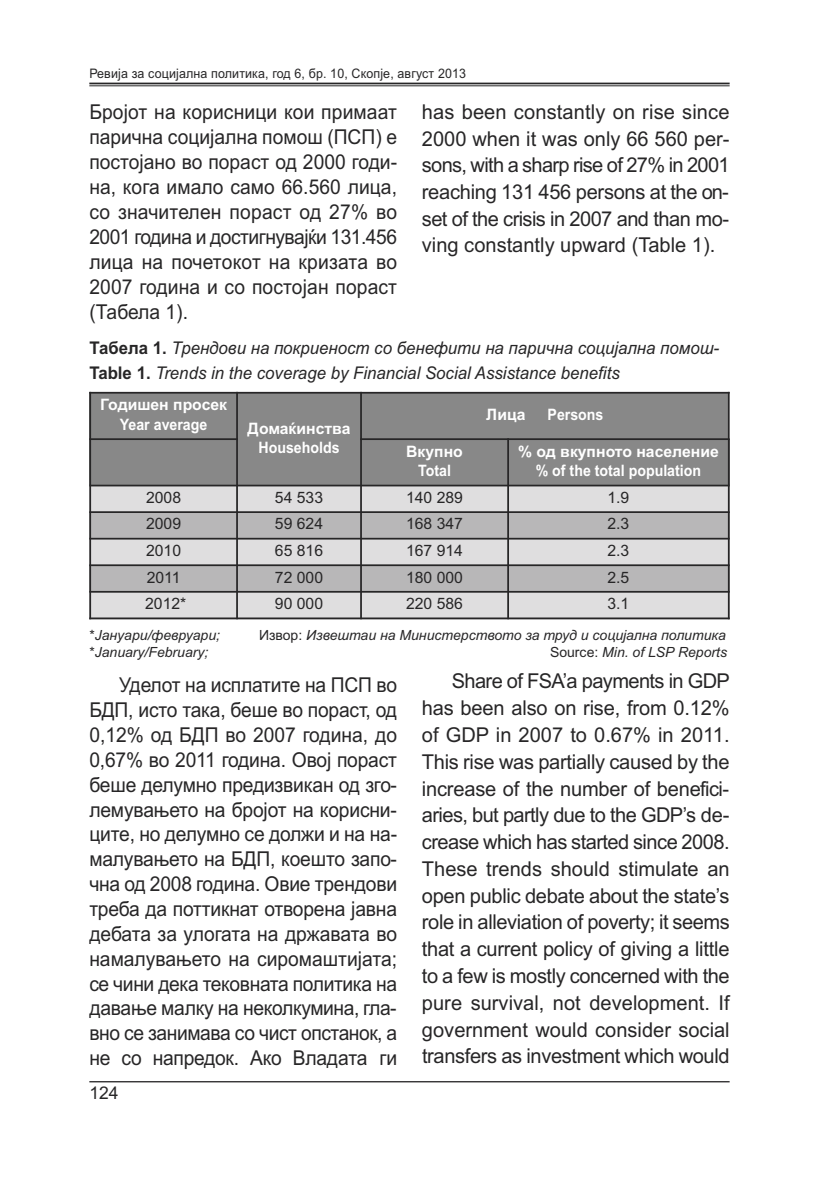
<style>
.page{position:relative;width:819px;height:1181px;background:#fff}
.page>*{position:absolute;margin:0;border:0;box-sizing:border-box;transform-origin:0 0}
.t1{font:20.47px/24.8px "Arial";letter-spacing:-.015em;color:#272627;text-align:justify;scale:.94 1}
.t2{font:20.47px/26.8px "Arial";letter-spacing:-.015em;color:#272627;text-align:justify}
.t3{font:italic 17.5px/24.5px "Arial";color:#272627;scale:.96 1}
.t4{font:17.5px "Arial";color:#272627}
.t5{font:700 15.75px/19.2px "Arial";color:#fff;text-align:center}
.t6{font:15.75px "Arial";color:#272627}
.t7{font:700 15.75px "Arial";color:#fff;scale:.9 1}
.t8{font:italic 14px "Arial";color:#272627}
.t9{font:13.12px "Arial";letter-spacing:.01em;color:#272627;scale:.95 1}
.s1{font-weight:700;font-style:normal}
.s2{font-style:normal}
</style>
<div class="page">
<hr style="left:89px;top:83px;width:640px;height:1px;background:#272627">
<hr style="left:89px;top:85px;width:640px;height:1px;background:#272627">
<hr style="left:89px;top:1081px;width:640px;height:1px;background:#272627">
<div style="left:89px;top:392px;width:148px;height:47px;background:#888"></div>
<div style="left:237px;top:392px;width:124px;height:93px;background:#888"></div>
<div style="left:361px;top:392px;width:367px;height:47px;background:#888"></div>
<div style="left:89px;top:439px;width:148px;height:46px;background:#888"></div>
<div style="left:361px;top:439px;width:147px;height:46px;background:#888"></div>
<div style="left:508px;top:439px;width:221px;height:46px;background:#888"></div>
<div style="left:89px;top:485px;width:148px;height:27px;background:#dfdedf"></div>
<div style="left:237px;top:485px;width:124px;height:27px;background:#dfdedf"></div>
<div style="left:361px;top:485px;width:147px;height:27px;background:#dfdedf"></div>
<div style="left:508px;top:485px;width:221px;height:27px;background:#dfdedf"></div>
<div style="left:89px;top:512px;width:148px;height:27px;background:#b8b7b8"></div>
<div style="left:237px;top:512px;width:124px;height:27px;background:#b8b7b8"></div>
<div style="left:361px;top:512px;width:147px;height:27px;background:#b8b7b8"></div>
<div style="left:508px;top:512px;width:221px;height:27px;background:#b8b7b8"></div>
<div style="left:89px;top:539px;width:148px;height:26px;background:#dfdedf"></div>
<div style="left:237px;top:539px;width:124px;height:26px;background:#dfdedf"></div>
<div style="left:361px;top:539px;width:147px;height:26px;background:#dfdedf"></div>
<div style="left:508px;top:539px;width:221px;height:26px;background:#dfdedf"></div>
<div style="left:89px;top:565px;width:148px;height:27px;background:#b8b7b8"></div>
<div style="left:237px;top:565px;width:124px;height:27px;background:#b8b7b8"></div>
<div style="left:361px;top:565px;width:147px;height:27px;background:#b8b7b8"></div>
<div style="left:508px;top:565px;width:221px;height:27px;background:#b8b7b8"></div>
<div style="left:89px;top:592px;width:148px;height:27px;background:#dfdedf"></div>
<div style="left:237px;top:592px;width:124px;height:27px;background:#dfdedf"></div>
<div style="left:361px;top:592px;width:147px;height:27px;background:#dfdedf"></div>
<div style="left:508px;top:592px;width:221px;height:27px;background:#dfdedf"></div>
<hr style="left:89px;top:392px;width:2px;height:227px;background:#272627">
<hr style="left:236px;top:392px;width:2px;height:227px;background:#272627">
<hr style="left:360px;top:392px;width:2px;height:227px;background:#272627">
<hr style="left:507px;top:438px;width:2px;height:181px;background:#272627">
<hr style="left:727px;top:392px;width:2px;height:227px;background:#272627">
<hr style="left:89px;top:392px;width:640px;height:1px;background:#272627">
<hr style="left:89px;top:438px;width:149px;height:2px;background:#272627">
<hr style="left:360px;top:438px;width:369px;height:2px;background:#272627">
<hr style="left:89px;top:485px;width:640px;height:1px;background:#272627">
<hr style="left:89px;top:511px;width:640px;height:2px;background:#272627">
<hr style="left:89px;top:538px;width:640px;height:1px;background:#272627">
<hr style="left:89px;top:564px;width:640px;height:2px;background:#272627">
<hr style="left:89px;top:591px;width:640px;height:2px;background:#272627">
<hr style="left:89px;top:617px;width:640px;height:2px;background:#272627">
<p class="t9" style="left:89px;top:66px;width:398px">Ревија за социјална политика, год 6, бр. 10, Скопје, август 2013</p>
<p class="t1" style="left:89px;top:100px;width:329px">Бројот на корисници кои примаат парична социјална помош (ПСП) е постојано во пораст од 2000 годи&shy;на, кога имало само 66.560 лица, со значителен пораст од 27% во 2001 година и достигнувајќи 131.456 лица на почетокот на кризата во 2007 година и со постојан пораст (Табела 1).</p>
<p class="t2" style="left:422px;top:99px;width:309px">has been constantly on rise since 2000 when it was only 66 560 per&shy;sons, with a sharp rise of 27% in 2001 reaching 131 456 persons at the on&shy;set of the crisis in 2007 and than mo&shy;ving constantly upward (Table 1).</p>
<p class="t3" style="left:89px;top:336px;width:657px"><span class="s1">Табела 1.</span> Трендови на покриеност со бенефити на парична социјална помош-<br><span class="s1">Table 1.</span> Trends in the coverage by Financial Social Assistance benefits</p>
<p class="t5" style="left:100px;top:395px;width:128px">Годишен просек<br>Year average</p>
<p class="t5" style="left:486px;top:405px;width:41px">Лица</p>
<p class="t7" style="left:547px;top:405px;width:64px">Persons</p>
<p class="t5" style="left:247px;top:418px;width:104px">Домаќинства households</p>
<p class="t5" style="left:406px;top:442px;width:58px">Вкупно<br>Total</p>
<p class="t5" style="left:518px;top:442px;width:202px">% од вкупното население % of the total population</p>
<p class="t6" style="left:146px;top:488px;width:37px">2008</p>
<p class="t6" style="left:275px;top:488px;width:50px">54 533</p>
<p class="t6" style="left:406px;top:488px;width:58px">140 289</p>
<p class="t6" style="left:607px;top:488px;width:23px">1.9</p>
<p class="t6" style="left:146px;top:515px;width:37px">2009</p>
<p class="t6" style="left:275px;top:515px;width:50px">59 624</p>
<p class="t6" style="left:406px;top:515px;width:58px">168 347</p>
<p class="t6" style="left:607px;top:515px;width:23px">2.3</p>
<p class="t6" style="left:146px;top:541px;width:37px">2010</p>
<p class="t6" style="left:275px;top:541px;width:50px">65 816</p>
<p class="t6" style="left:406px;top:541px;width:58px">167 914</p>
<p class="t6" style="left:607px;top:541px;width:23px">2.3</p>
<p class="t6" style="left:147px;top:568px;width:35px">2011</p>
<p class="t6" style="left:275px;top:568px;width:50px">72 000</p>
<p class="t6" style="left:406px;top:568px;width:58px">180 000</p>
<p class="t6" style="left:607px;top:568px;width:23px">2.5</p>
<p class="t6" style="left:145px;top:594px;width:43px">2012*</p>
<p class="t6" style="left:275px;top:594px;width:50px">90 000</p>
<p class="t6" style="left:406px;top:594px;width:58px">220 586</p>
<p class="t6" style="left:607px;top:594px;width:23px">3.1</p>
<p class="t8" style="left:89px;top:627px;width:132px">*Јануари/февруари;</p>
<p class="t8" style="left:259px;top:627px;width:468px"><span class="s2">Извор:</span> Извештаи на Министерството за труд и социјална политика</p>
<p class="t8" style="left:89px;top:644px;width:121px">*January/February;</p>
<p class="t8" style="left:550px;top:644px;width:178px"><span class="s2">Source:</span> Min. of LSP Reports</p>
<p class="t1" style="left:89px;top:673px;width:329px;text-indent:30px">Уделот на исплатите на ПСП во БДП, исто така, беше во пораст, од 0,12% од БДП во 2007 година, до 0,67% во 2011 година. Овој пораст беше делумно предизвикан од зго&shy;лемувањето на бројот на корисни&shy;ците, но делумно се должи и на на&shy;малувањето на БДП, коешто запо&shy;чна од 2008 година. Овие трендови треба да поттикнат отворена јавна дебата за улогата на државата во намалувањето на сиромаштијата; се чини дека тековната политика на давање малку на неколкумина, гла&shy;вно се занимава со чист опстанок, а не со напредок. Ако Владата ги</p>
<p class="t4" style="left:89px;top:1082px;width:31px">124</p>
<p class="t2" style="left:422px;top:668px;width:309px;text-indent:30px">Share of FSA’a payments in GDP has been also on rise, from 0.12% of GDP in 2007 to 0.67% in 2011.<br>This rise was partially caused by the increase of the number of benefici&shy;aries, but partly due to the GDP’s de&shy;crease which has started since 2008.<br>These trends should stimulate an open public debate about the state’s role in alleviation of poverty; it seems that a current policy of giving a little to a few is mostly concerned with the pure survival, not development. If government would consider social transfers as investment which would</p>
</div>
